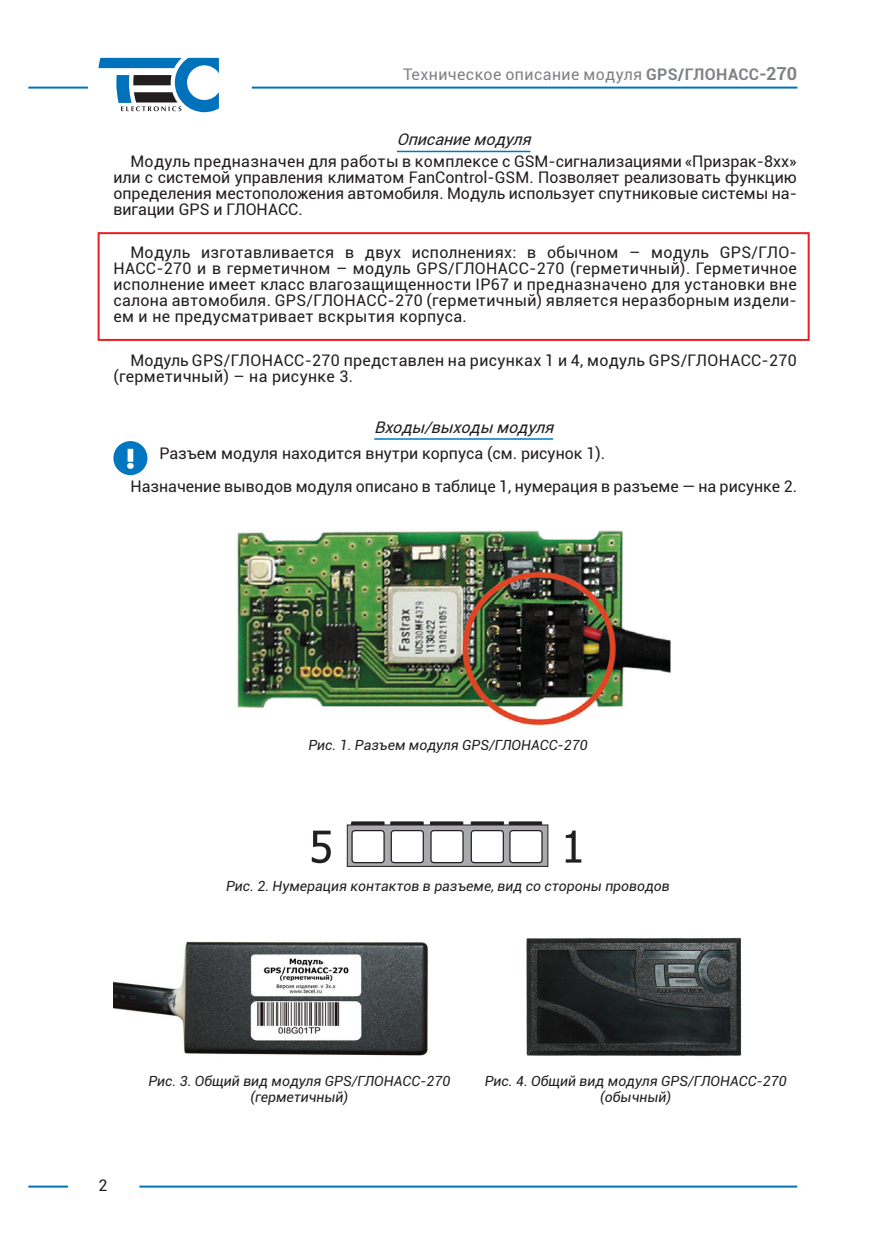
<style>
.page{position:relative;width:896px;height:1248px;background:#fff}
.page>*{position:absolute;margin:0;border:0;box-sizing:border-box;transform-origin:0 0}
.t1{font:16px/16px "Roboto";color:#231f20;text-align:justify}
.t2{font:16px/16px "Roboto";letter-spacing:.02em;color:#231f20}
.t3{font:16px "Roboto";letter-spacing:.025em;color:#808285}
.t4{font:italic 16px "Roboto";color:#231f20}
.t5{font:italic 14px/15.6px "Roboto";color:#231f20;text-align:center}
.s1{font-weight:700}
.s2{font-weight:700;font-size:18px}
</style>
<div class="page">
<svg style="left:99px;top:58px;width:120px;height:54px"></svg>
<hr style="left:28px;top:87px;width:60px;height:2px;background:#0072bc">
<hr style="left:252px;top:87px;width:545px;height:2px;background:#0072bc">
<hr style="left:28px;top:1185px;width:40px;height:2px;background:#0072bc">
<hr style="left:139px;top:1185px;width:658px;height:2px;background:#0072bc">
<hr style="left:397px;top:151px;width:133px;height:1px;background:#0077c0">
<hr style="left:374px;top:438px;width:179px;height:1px;background:#0077c0">
<div style="left:113px;top:441px;width:34px;height:34px;background:#0077c0;border-radius:50%"></div>
<svg style="left:127px;top:449px;width:7px;height:20px"></svg>
<img style="left:237px;top:530px;width:434px;height:196px">
<div style="left:352px;top:821px;width:32px;height:7px;background:#231f20"></div>
<div style="left:351px;top:821px;width:33px;height:7px;border:1px solid #231f20"></div>
<div style="left:391px;top:821px;width:32px;height:7px;background:#231f20"></div>
<div style="left:390px;top:821px;width:33px;height:7px;border:1px solid #231f20"></div>
<div style="left:430px;top:821px;width:33px;height:7px;background:#231f20"></div>
<div style="left:430px;top:821px;width:33px;height:7px;border:1px solid #231f20"></div>
<div style="left:471px;top:821px;width:32px;height:7px;background:#231f20"></div>
<div style="left:471px;top:821px;width:33px;height:7px;border:1px solid #231f20"></div>
<div style="left:509px;top:821px;width:32px;height:7px;background:#231f20"></div>
<div style="left:509px;top:821px;width:33px;height:7px;border:1px solid #231f20"></div>
<svg style="left:347px;top:824px;width:201px;height:42px;background:#939497"></svg>
<div style="left:510px;top:830px;width:32px;height:32px;background:#fff;border-radius:3px"></div>
<div style="left:509px;top:829px;width:33px;height:34px;border:1px solid #231f20;border-radius:3px"></div>
<div style="left:471px;top:830px;width:32px;height:32px;background:#fff;border-radius:3px"></div>
<div style="left:471px;top:829px;width:33px;height:34px;border:1px solid #231f20;border-radius:3px"></div>
<div style="left:431px;top:830px;width:32px;height:32px;background:#fff;border-radius:3px"></div>
<div style="left:430px;top:829px;width:34px;height:34px;border:1px solid #231f20;border-radius:3px"></div>
<div style="left:391px;top:830px;width:32px;height:32px;background:#fff;border-radius:3px"></div>
<div style="left:391px;top:829px;width:33px;height:34px;border:1px solid #231f20;border-radius:3px"></div>
<div style="left:352px;top:830px;width:32px;height:32px;background:#fff;border-radius:3px"></div>
<div style="left:351px;top:829px;width:34px;height:34px;border:1px solid #231f20;border-radius:3px"></div>
<svg style="left:566px;top:830px;width:15px;height:32px"></svg>
<svg style="left:312px;top:830px;width:19px;height:33px"></svg>
<img style="left:526px;top:937px;width:216px;height:119px">
<img style="left:114px;top:941px;width:315px;height:115px">
<div style="left:98px;top:232px;width:711px;height:109px;border:2px solid #ee1d23"></div>
<p class="t3" style="left:403px;top:63px;width:396px">Техническое описание модуля <span class="s1">GPS/ГЛОНАСС</span><span class="s2">-270</span></p>
<p class="t4" style="left:397px;top:128px;width:141px">Описаниемодуля</p>
<p class="t1" style="left:113px;top:152px;width:685px;text-indent:17px">Модуль предназначен для работы в комплексе с GSM-сигнализациями «Призрак-8xx» или с системой управления климатом FanControl-GSM. Позволяет реализовать функцию определения местоположения автомобиля. Модуль использует спутниковые системы на&shy;вигации GPS и ГЛОНАСС.</p>
<p class="t1" style="left:113px;top:244px;width:685px;text-indent:17px">Модуль изготавливается в двух исполнениях: в обычном – модуль GPS/ГЛО-НАСС-270 и в герметичном – модуль GPS/ГЛОНАСС-270 (герметичный). Герметичное исполнение имеет класс влагозащищенности IP67 и предназначено для установки вне салона автомобиля. GPS/ГЛОНАСС-270 (герметичный) является неразборным издели&shy;ем и не предусматривает вскрытия корпуса.</p>
<p class="t2" style="left:113px;top:351px;width:685px;text-indent:17px">Модуль GPS/ГЛОНАСС-270 представлен на рисунках 1 и 4, модуль GPS/ГЛОНАСС-270 (герметичный) – на рисунке 3.</p>
<p class="t4" style="left:374px;top:415px;width:186px">Входы/выходы модуля</p>
<p class="t1" style="left:130px;top:436px;width:668px;line-height:33.2px;text-indent:29px">Разъем модуля находится внутри корпуса (см. рисунок 1).<br>Назначение выводов модуля описано в таблице 1, нумерация в разъеме — на рисунке 2.</p>
<p class="t5" style="left:308px;top:736px;width:281px">Рис. 1. Разъем модуля GPS/ГЛОНАСС-270</p>
<p class="t5" style="left:226px;top:877px;width:445px">Рис. 2. Нумерация контактов в разъеме, вид со стороны проводов</p>
<p class="t1" style="left:99px;top:1176px;width:11px">2</p>
<p class="t5" style="left:148px;top:1072px;width:303px">Рис. 3. Общий вид модуля GPS/ГЛОНАСС-270 (герметичный)</p>
<p class="t5" style="left:485px;top:1072px;width:303px">Рис. 4. Общий вид модуля GPS/ГЛОНАСС-270 (обычный)</p>
</div>
